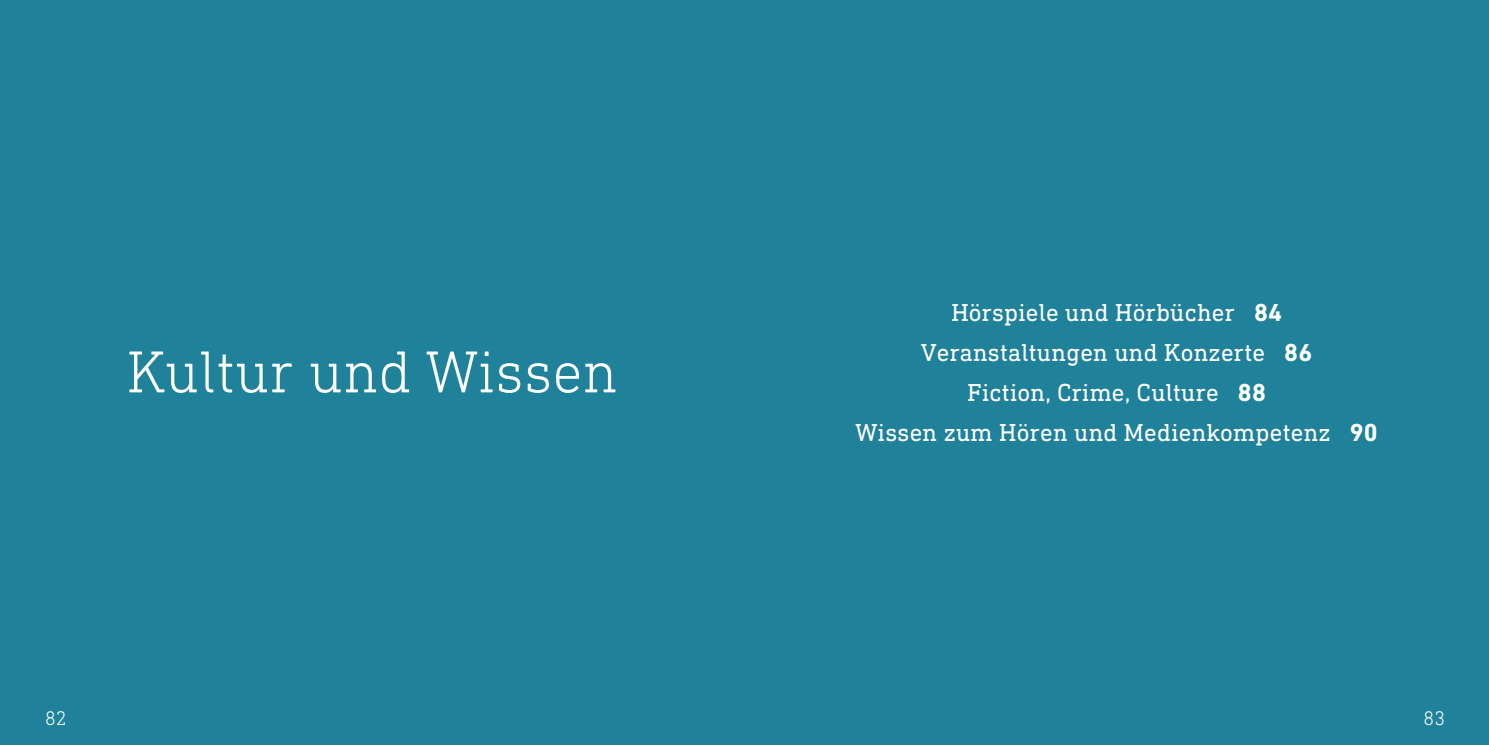
<style>
.page{position:relative;width:1489px;height:745px;background:#fff}
.page>*{position:absolute;margin:0;border:0;box-sizing:border-box;transform-origin:0 0}
.t1{font:300 60px "DIN Next Slab Pro";letter-spacing:.005em;color:#fff}
.t2{font:25px/40px "DIN Next Slab Pro";letter-spacing:.01em;color:#fff;text-align:center}
.t3{font:300 20px "DIN Next Slab Pro";color:#fff}
.s1{font-weight:700}
</style>
<div class="page">
<div style="left:0;top:0;width:1488px;height:744px;background:#1f829a"></div>
<h1 class="t1" style="left:127px;top:337px;width:492px">Kultur und Wissen</h1>
<p class="t2" style="left:855px;top:292px;width:523px">Hörspiele und Hörbücher <span class="s1">84<br></span>Veranstaltungen und Konzerte <span class="s1">86<br></span>Fiction, Crime, Culture <span class="s1">88<br></span>Wissen zum Hören und Medienkompetenz <span class="s1">90</span></p>
<p class="t3" style="left:45px;top:706px;width:23px">82</p>
<p class="t3" style="left:1423px;top:706px;width:23px">83</p>
</div>
